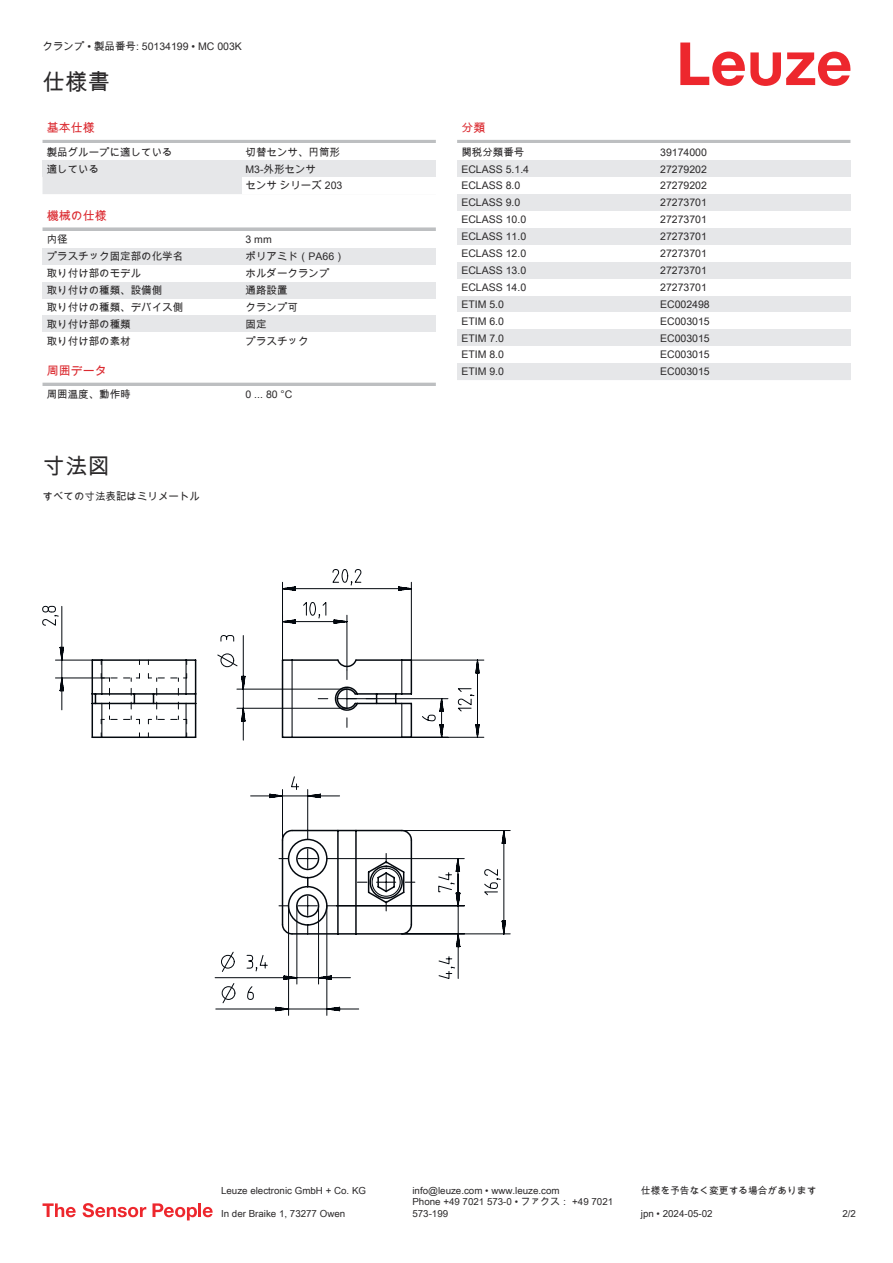
<style>
.page{position:relative;width:893px;height:1263px;background:#fff}
.page>*{position:absolute;margin:0;border:0;box-sizing:border-box;transform-origin:0 0}
.t1{font:22.5px "Arial Unicode MS";color:#2b292a}
.t2{font:12px "Arial Unicode MS";color:#db2a30}
.t3{font:10.5px/17px "Arial Unicode MS";color:#2b292a}
.t4{font:9.75px/11.7px "Arial Unicode MS";color:#2b292a}
</style>
<div class="page">
<svg style="left:680px;top:43px;width:170px;height:43px"></svg>
<div style="left:43px;top:177px;width:199px;height:17px;background:#e6e7e9"></div>
<hr style="left:43px;top:140px;width:393px;height:3px;background:#bdbfc1">
<div style="left:43px;top:160px;width:199px;height:17px;background:#e6e7e9"></div>
<div style="left:242px;top:160px;width:194px;height:17px;background:#e6e7e9"></div>
<svg style="left:43px;top:227px;width:393px;height:4px;background:#c4c6c8"></svg>
<div style="left:43px;top:248px;width:199px;height:17px;background:#e6e7e9"></div>
<div style="left:242px;top:248px;width:194px;height:17px;background:#e6e7e9"></div>
<div style="left:43px;top:282px;width:199px;height:17px;background:#e6e7e9"></div>
<div style="left:242px;top:282px;width:194px;height:17px;background:#e6e7e9"></div>
<div style="left:43px;top:316px;width:199px;height:16px;background:#e6e7e9"></div>
<div style="left:242px;top:316px;width:194px;height:16px;background:#e6e7e9"></div>
<hr style="left:43px;top:383px;width:393px;height:3px;background:#bdbfc1">
<hr style="left:457px;top:140px;width:393px;height:3px;background:#bdbfc1">
<div style="left:457px;top:160px;width:200px;height:17px;background:#e6e7e9"></div>
<div style="left:657px;top:160px;width:193px;height:17px;background:#e6e7e9"></div>
<div style="left:457px;top:194px;width:200px;height:17px;background:#e6e7e9"></div>
<div style="left:657px;top:194px;width:193px;height:17px;background:#e6e7e9"></div>
<div style="left:457px;top:228px;width:200px;height:17px;background:#e6e7e9"></div>
<div style="left:657px;top:228px;width:193px;height:17px;background:#e6e7e9"></div>
<div style="left:457px;top:262px;width:200px;height:17px;background:#e6e7e9"></div>
<div style="left:657px;top:262px;width:193px;height:17px;background:#e6e7e9"></div>
<div style="left:457px;top:296px;width:200px;height:16px;background:#e6e7e9"></div>
<div style="left:657px;top:296px;width:193px;height:16px;background:#e6e7e9"></div>
<div style="left:457px;top:329px;width:200px;height:17px;background:#e6e7e9"></div>
<div style="left:657px;top:329px;width:193px;height:17px;background:#e6e7e9"></div>
<div style="left:457px;top:363px;width:200px;height:17px;background:#e6e7e9"></div>
<div style="left:657px;top:363px;width:193px;height:17px;background:#e6e7e9"></div>
<svg style="left:43px;top:1203px;width:33px;height:14px"></svg>
<svg style="left:83px;top:1203px;width:63px;height:14px"></svg>
<svg style="left:153px;top:1203px;width:44px;height:17px"></svg>
<hr style="left:198px;top:1203px;width:3px;height:14px;background:#ed272d">
<svg style="left:203px;top:1207px;width:10px;height:10px"></svg>
<svg style="left:215px;top:979px;width:144px;height:36px"></svg>
<svg style="left:43px;top:569px;width:467px;height:410px"></svg>
<svg style="left:279px;top:658px;width:136px;height:277px"></svg>
<hr style="left:401px;top:660px;width:1px;height:34px;background:#03080e">
<hr style="left:401px;top:703px;width:1px;height:34px;background:#03080e">
<hr style="left:292px;top:660px;width:1px;height:77px;background:#03080e">
<hr style="left:101px;top:660px;width:1px;height:34px;background:#03080e">
<hr style="left:101px;top:703px;width:1px;height:34px;background:#03080e">
<hr style="left:185px;top:660px;width:2px;height:34px;background:#03080e">
<hr style="left:185px;top:703px;width:2px;height:34px;background:#03080e">
<p class="t3" style="left:43px;top:38px;width:201px">クランプ • 製品番号: 50134199 • MC 003K</p>
<h1 class="t1" style="left:43px;top:66px;width:69px">仕様書</h1>
<p class="t2" style="left:47px;top:119px;width:49px">基本仕様</p>
<p class="t3" style="left:47px;top:143px;width:127px">製品グループに適している</p>
<p class="t3" style="left:246px;top:143px;width:96px">切替センサ、円筒形</p>
<p class="t3" style="left:47px;top:160px;width:54px">適している</p>
<p class="t3" style="left:246px;top:160px;width:98px">M3-外形センサ<br>センサ シリーズ 203</p>
<p class="t2" style="left:47px;top:207px;width:61px">機械の仕様</p>
<p class="t3" style="left:47px;top:231px;width:22px">内径</p>
<p class="t3" style="left:246px;top:231px;width:28px">3 mm</p>
<p class="t3" style="left:47px;top:248px;width:138px">プラスチック固定部の化学名</p>
<p class="t3" style="left:246px;top:248px;width:101px">ポリアミド（PA66）</p>
<p class="t3" style="left:47px;top:265px;width:96px">取り付け部のモデル</p>
<p class="t3" style="left:246px;top:265px;width:85px">ホルダークランプ</p>
<p class="t3" style="left:47px;top:281px;width:117px">取り付けの種類、設備側</p>
<p class="t3" style="left:246px;top:281px;width:43px">通路設置</p>
<p class="t3" style="left:47px;top:298px;width:138px">取り付けの種類、デバイス側</p>
<p class="t3" style="left:246px;top:298px;width:54px">クランプ可</p>
<p class="t3" style="left:47px;top:315px;width:85px">取り付け部の種類</p>
<p class="t3" style="left:246px;top:315px;width:22px">固定</p>
<p class="t3" style="left:47px;top:332px;width:85px">取り付け部の素材</p>
<p class="t3" style="left:246px;top:332px;width:64px">プラスチック</p>
<p class="t2" style="left:47px;top:362px;width:61px">周囲データ</p>
<p class="t3" style="left:47px;top:386px;width:85px">周囲温度、動作時</p>
<p class="t3" style="left:246px;top:386px;width:48px">0 ... 80 °C</p>
<h1 class="t1" style="left:43px;top:450px;width:69px">寸法図</h1>
<p class="t3" style="left:43px;top:487px;width:159px">すべての寸法表記はミリメートル</p>
<p class="t2" style="left:461px;top:119px;width:25px">分類</p>
<p class="t3" style="left:461px;top:143px;width:64px">関税分類番号</p>
<p class="t3" style="left:660px;top:143px;width:48px">39174000</p>
<p class="t3" style="left:461px;top:160px;width:69px">ECLASS 5.1.4</p>
<p class="t3" style="left:660px;top:160px;width:48px">27279202</p>
<p class="t3" style="left:461px;top:177px;width:60px">ECLASS 8.0</p>
<p class="t3" style="left:660px;top:177px;width:48px">27279202</p>
<p class="t3" style="left:461px;top:194px;width:60px">ECLASS 9.0</p>
<p class="t3" style="left:660px;top:194px;width:48px">27273701</p>
<p class="t3" style="left:461px;top:211px;width:66px">ECLASS 10.0</p>
<p class="t3" style="left:660px;top:211px;width:48px">27273701</p>
<p class="t3" style="left:461px;top:228px;width:66px">ECLASS 11.0</p>
<p class="t3" style="left:660px;top:228px;width:48px">27273701</p>
<p class="t3" style="left:461px;top:245px;width:66px">ECLASS 12.0</p>
<p class="t3" style="left:660px;top:245px;width:48px">27273701</p>
<p class="t3" style="left:461px;top:262px;width:66px">ECLASS 13.0</p>
<p class="t3" style="left:660px;top:262px;width:48px">27273701</p>
<p class="t3" style="left:461px;top:278px;width:66px">ECLASS 14.0</p>
<p class="t3" style="left:660px;top:278px;width:48px">27273701</p>
<p class="t3" style="left:461px;top:295px;width:44px">ETIM 5.0</p>
<p class="t3" style="left:660px;top:295px;width:51px">EC002498</p>
<p class="t3" style="left:461px;top:312px;width:44px">ETIM 6.0</p>
<p class="t3" style="left:660px;top:312px;width:51px">EC003015</p>
<p class="t3" style="left:461px;top:329px;width:44px">ETIM 7.0</p>
<p class="t3" style="left:660px;top:329px;width:51px">EC003015</p>
<p class="t3" style="left:461px;top:346px;width:44px">ETIM 8.0</p>
<p class="t3" style="left:660px;top:346px;width:51px">EC003015</p>
<p class="t3" style="left:461px;top:363px;width:44px">ETIM 9.0</p>
<p class="t3" style="left:660px;top:363px;width:51px">EC003015</p>
<p class="t4" style="left:221px;top:1184px;width:146px">Leuze electronic GmbH + Co. KG</p>
<p class="t4" style="left:412px;top:1184px;width:149px">info@leuze.com • www.leuze.com</p>
<p class="t4" style="left:641px;top:1184px;width:177px">仕様を予告なく変更する場合があります</p>
<p class="t4" style="left:221px;top:1207px;width:126px">In der Braike 1, 73277 Owen</p>
<p class="t4" style="left:412px;top:1196px;width:202px">Phone +49 7021 573-0 • ファクス： +49 7021<br>573-199</p>
<p class="t4" style="left:641px;top:1207px;width:73px">jpn • 2024-05-02</p>
<p class="t4" style="left:842px;top:1207px;width:15px">2/2</p>
</div>
